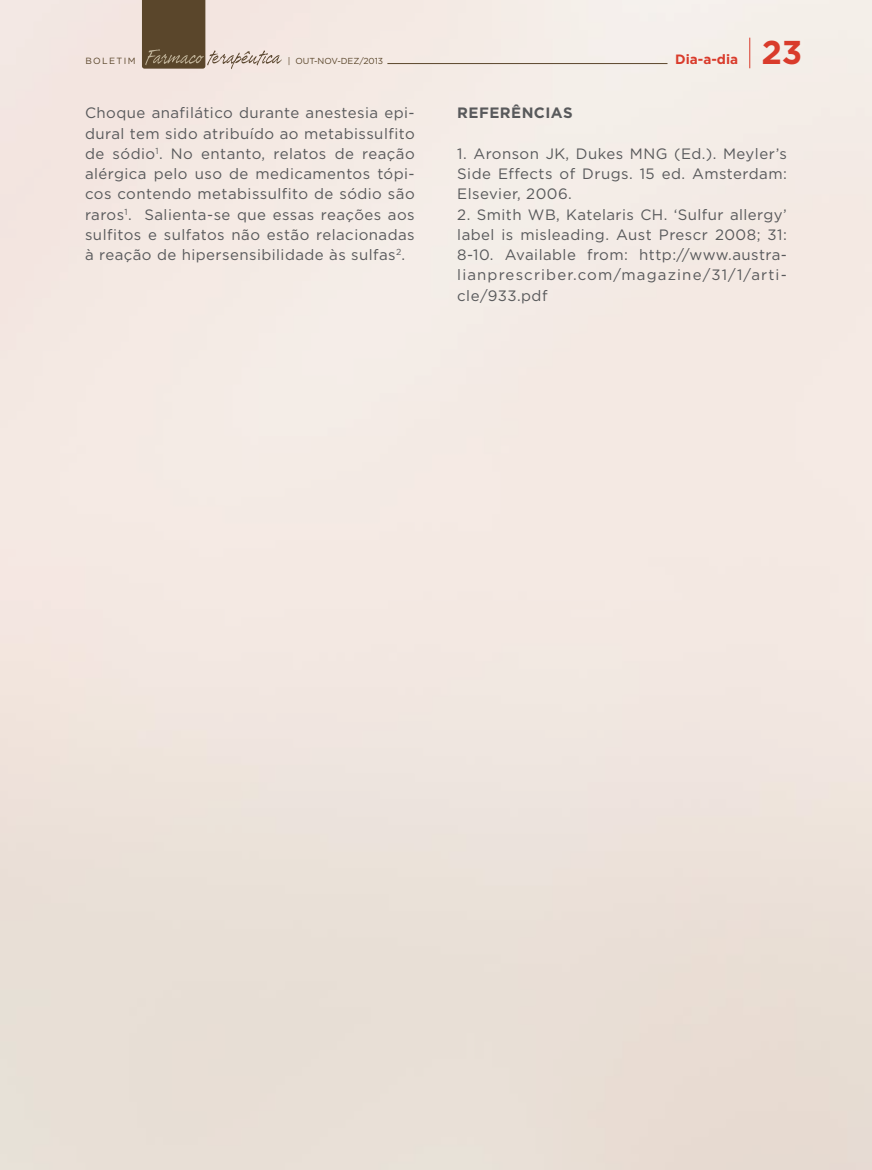
<style>
.page{position:relative;width:872px;height:1170px;background:#fff}
.page>*{position:absolute;margin:0;border:0;box-sizing:border-box;transform-origin:0 0}
.t1{font:700 33px "Gotham";color:#d93b2b}
.t2{font:15px/20.2px "Gotham";letter-spacing:.03em;color:#58595b;text-align:justify}
.t3{font:700 15px "Gotham";letter-spacing:.03em;color:#58595b}
.t4{font:700 13.5px "Gotham";color:#d93b2b}
.t5{font:9px "Gotham";letter-spacing:.15em;color:#5a462b}
.t6{font:8.7px "Gotham";letter-spacing:-.01em;color:#5a462b}
</style>
<div class="page">
<svg style="left:142px;top:0;width:140px;height:69px"></svg>
<hr style="left:749px;top:38px;width:1px;height:30px;background:#d93b2b">
<hr style="left:387px;top:63px;width:280px;height:1px;background:#5a462b">
<p class="t5" style="left:85px;top:55px;width:52px">BOLETIM</p>
<p class="t6" style="left:288px;top:55px;width:97px">| OUT-NOV-DEZ/2013</p>
<p class="t4" style="left:675px;top:50px;width:64px">Dia-a-dia</p>
<h1 class="t1" style="left:761px;top:30px;width:43px">23</h1>
<p class="t2" style="left:85px;top:103px;width:331px">Choque anafilático durante anestesia epi&shy;dural tem sido atribuído ao metabissulfito de sódio<sup>1</sup>. No entanto, relatos de reação alérgica pelo uso de medicamentos tópi&shy;cos contendo metabissulfito de sódio são raros<sup>1</sup>. Salienta-se que essas reações aos sulfitos e sulfatos não estão relacionadas à reação de hipersensibilidade às sulfas<sup>2</sup>.</p>
<p class="t3" style="left:457px;top:103px;width:117px">REFERÊNCIAS</p>
<p class="t2" style="left:457px;top:143px;width:331px">1. Aronson JK, Dukes MNG (Ed.). Meyler’s Side Effects of Drugs. 15 ed. Amsterdam:<br>Elsevier, 2006.</p>
<p class="t2" style="left:457px;top:204px;width:331px">2. Smith WB, Katelaris CH. ‘Sulfur allergy’ label is misleading. Aust Prescr 2008; 31:<br>8-10. Available from: http://www.austra&shy;lianprescriber.com/magazine/31/1/arti&shy;cle/933.pdf</p>
</div>
